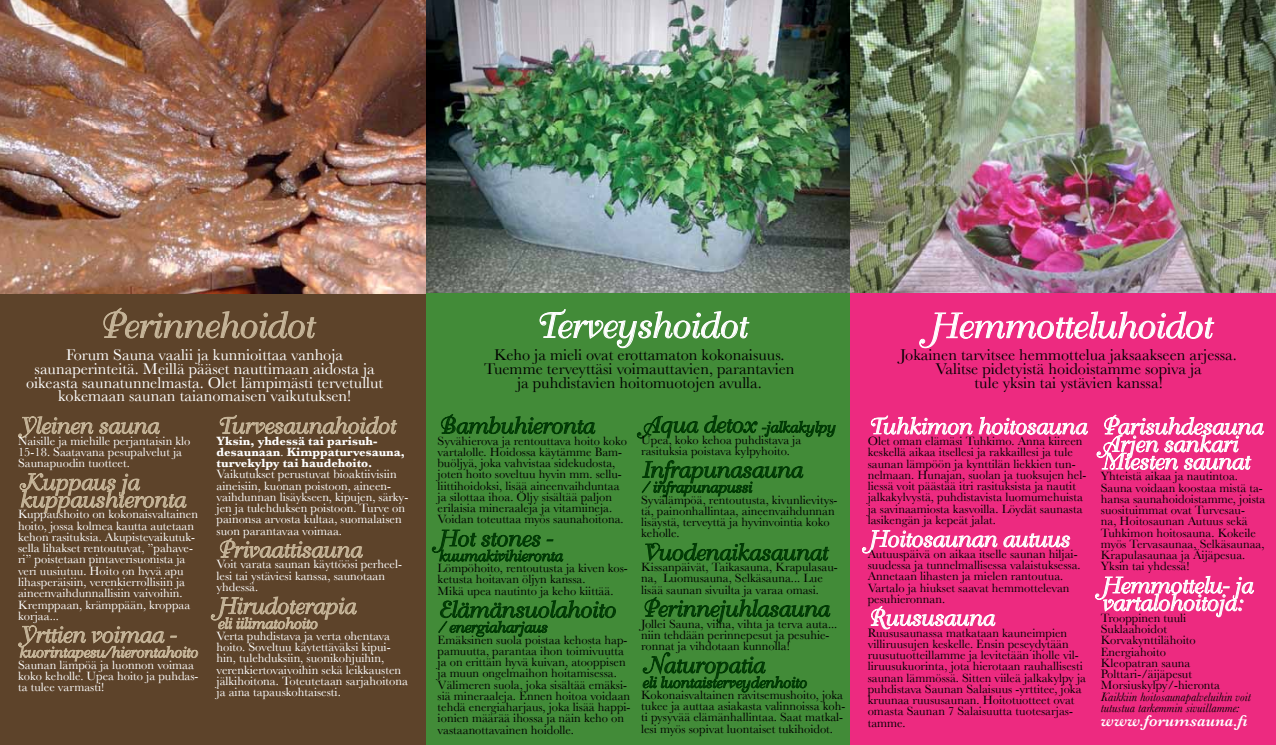
<style>
.page{position:relative;width:1276px;height:745px;background:#fff}
.page>*{position:absolute;margin:0;border:0;box-sizing:border-box;transform-origin:0 0}
.t1{font:35px "Bellevue";color:#fff}
.t2{font:35px "Bellevue";color:#c6b599}
.t3{font:22.5px/17.5px "Bellevue";color:#fff}
.t4{font:22.5px "Bellevue";color:#003904}
.t5{font:22.5px/17.5px "Bellevue";color:#c6b599}
.t6{font:16.25px/13.8px "Baskerville";color:#000;text-align:center}
.t7{font:16.25px/13.8px "Baskerville";color:#fff;text-align:center}
.t8{font:italic 600 16.25px "Baskerville";color:#fff}
.t9{font:12.5px/11.2px "Baskerville";color:#000}
.t10{font:12.5px/11.2px "Baskerville";color:#fff}
.t11{font:700 12.5px/11.2px "Baskerville";color:#fff}
.t12{font:italic 12.5px/11.2px "Baskerville";color:#000}
.s1{font-weight:400}
</style>
<div class="page">
<img style="left:425px;top:0;width:851px;height:293px">
<div style="left:425px;top:293px;width:425px;height:451px;background:#428b38"></div>
<div style="left:0;top:292px;width:425px;height:452px;background:#5d432a"></div>
<svg style="left:103px;top:307px;width:214px;height:32px"></svg>
<svg style="left:441px;top:414px;width:155px;height:21px"></svg>
<svg style="left:432px;top:529px;width:132px;height:33px"></svg>
<svg style="left:438px;top:600px;width:178px;height:37px"></svg>
<svg style="left:637px;top:415px;width:199px;height:24px"></svg>
<svg style="left:641px;top:460px;width:163px;height:38px"></svg>
<svg style="left:645px;top:542px;width:185px;height:19px"></svg>
<svg style="left:644px;top:597px;width:187px;height:26px"></svg>
<svg style="left:642px;top:652px;width:165px;height:41px"></svg>
<img style="left:0;top:0;width:425px;height:293px">
<svg style="left:18px;top:416px;width:142px;height:23px"></svg>
<svg style="left:19px;top:473px;width:168px;height:40px"></svg>
<svg style="left:18px;top:625px;width:181px;height:37px"></svg>
<svg style="left:219px;top:415px;width:179px;height:20px"></svg>
<svg style="left:220px;top:538px;width:143px;height:21px"></svg>
<svg style="left:210px;top:596px;width:147px;height:34px"></svg>
<svg style="left:539px;top:309px;width:211px;height:39px"></svg>
<div style="left:850px;top:293px;width:426px;height:451px;background:#ed2a80"></div>
<svg style="left:919px;top:311px;width:296px;height:37px"></svg>
<svg style="left:1096px;top:414px;width:168px;height:56px"></svg>
<svg style="left:1095px;top:575px;width:159px;height:42px"></svg>
<svg style="left:870px;top:415px;width:218px;height:20px"></svg>
<svg style="left:862px;top:530px;width:208px;height:23px"></svg>
<svg style="left:870px;top:606px;width:126px;height:24px"></svg>
<h1 class="t2" style="left:98px;top:306px;width:215px">Perinnehoidot</h1>
<h3 class="t7" style="left:26px;top:347px;width:359px">Forum Sauna vaalii ja kunnioittaa vanhoja saunaperinteitä. Meillä pääset nauttimaan aidosta ja oikeasta saunatunnelmasta. Olet lämpimästi tervetullut kokemaan saunan taianomaisen vaikutuksen!</h3>
<h2 class="t5" style="left:18px;top:417px;width:141px">Yleinen sauna</h2>
<p class="t10" style="left:18px;top:434px;width:174px">Naisille ja miehille perjantaisin klo<br>15-18. Saatavana pesupalvelut ja<br>Saunapuodin tuotteet.</p>
<h2 class="t5" style="left:18px;top:474px;width:167px">Kuppaus ja kuppaushieronta</h2>
<p class="t10" style="left:18px;top:508px;width:181px">Kuppaushoito on kokonaisvaltainen hoito, jossa kolmea kautta autetaan kehon rasituksia. Akupistevaikutuk&shy;sella lihakset rentoutuvat, ”pahave&shy;ri” poistetaan pintaverisuonista ja veri uusiutuu. Hoito on hyvä apu lihasperäisiin, verenkierrollisiin ja aineenvaihdunnallisiin vaivoihin.<br>Kremppaan, krämppään, kroppaa korjaa...</p>
<h2 class="t5" style="left:18px;top:626px;width:158px">Yrttien voimaa -</h2>
<p class="t10" style="left:18px;top:658px;width:182px">Saunan lämpöä ja luonnon voimaa koko keholle. Upea hoito ja puhdas&shy;ta tulee varmasti!</p>
<h2 class="t5" style="left:216px;top:417px;width:179px">Turvesaunahoidot</h2>
<p class="t11" style="left:216px;top:434px;width:190px">Yksin, yhdessä tai parisuh&shy;desaunaan<span class="s1">.</span> Kimppaturvesauna, turvekylpy tai haudehoito.</p>
<p class="t10" style="left:216px;top:468px;width:193px">Vaikutukset perustuvat bioaktiivisiin aineisiin, kuonan poistoon, aineen&shy;vaihdunnan lisäykseen, kipujen, särky&shy;jen ja tulehduksen poistoon. Turve on painonsa arvosta kultaa, suomalaisen suon parantavaa voimaa.</p>
<h2 class="t5" style="left:216px;top:541px;width:145px">Privaattisauna</h2>
<p class="t10" style="left:216px;top:558px;width:187px">Voit varata saunan käyttöösi perheel&shy;lesi tai ystäviesi kanssa, saunotaan yhdessä.</p>
<h2 class="t5" style="left:216px;top:597px;width:139px">Hirudoterapia</h2>
<p class="t10" style="left:216px;top:629px;width:193px">Verta puhdistava ja verta ohentava hoito. Soveltuu käytettäväksi kipui&shy;hin, tulehduksiin, suonikohjuihin, verenkiertovaivoihin sekä leikkausten jälkihoitona. Toteutetaan sarjahoitona ja aina tapauskohtaisesti.</p>
<h1 class="t1" style="left:534px;top:306px;width:212px">Terveyshoidot</h1>
<h3 class="t6" style="left:484px;top:347px;width:312px">Keho ja mieli ovat erottamaton kokonaisuus.<br>Tuemme terveyttäsi voimauttavien, parantavien ja puhdistavien hoitomuotojen avulla.</h3>
<h2 class="t4" style="left:438px;top:413px;width:157px">Bambuhieronta</h2>
<p class="t9" style="left:438px;top:434px;width:191px">Syvähierova ja rentouttava hoito koko vartalolle. Hoidossa käytämme Bam&shy;buöljyä, joka vahvistaa sidekudosta, joten hoito soveltuu hyvin mm. sellu&shy;liittihoidoksi, lisää aineenvaihduntaa ja silottaa ihoa. Öljy sisältää paljon erilaisia mineraaleja ja vitamiineja.<br>Voidan toteuttaa myös saunahoitona.</p>
<h2 class="t4" style="left:438px;top:525px;width:115px">Hot stones -</h2>
<p class="t9" style="left:438px;top:562px;width:192px">Lömpöhoito, rentoutusta ja kiven kos&shy;ketusta hoitavan öljyn kanssa.<br>Mikä upea nautinto ja keho kiittää.</p>
<h2 class="t4" style="left:438px;top:596px;width:178px">Elämänsuolahoito</h2>
<p class="t9" style="left:438px;top:633px;width:194px">Emäksinen suola poistaa kehosta hap&shy;pamuutta, parantaa ihon toimivuutta ja on erittäin hyvä kuivan, atooppisen ja muun ongelmaihon hoitamisessa.<br>Välimeren suola, joka sisältää emäksi&shy;siä mineraaleja. Ennen hoitoa voidaan tehdä energiaharjaus, joka lisää happi&shy;ionien määrää ihossa ja näin keho on vastaanottavainen hoidolle.</p>
<p class="t9" style="left:641px;top:433px;width:162px">Upea, koko kehoa puhdistava ja rasituksia poistava kylpyhoito.</p>
<h2 class="t4" style="left:641px;top:457px;width:161px">Infrapunasauna</h2>
<p class="t9" style="left:641px;top:493px;width:198px">Syvälämpöä, rentoutusta, kivunlievitys&shy;tä, painonhallintaa, aineenvaihdunnan lisäystä, terveyttä ja hyvinvointia koko keholle.</p>
<h2 class="t4" style="left:641px;top:539px;width:186px">Vuodenaikasaunat</h2>
<p class="t9" style="left:641px;top:561px;width:198px">Kissanpäivät, Taikasauna, Krapulasau&shy;na, Luomusauna, Selkäsauna... Lue lisää saunan sivuilta ja varaa omasi.</p>
<h2 class="t4" style="left:641px;top:595px;width:188px">Perinnejuhlasauna</h2>
<p class="t9" style="left:641px;top:617px;width:198px">Jollei Sauna, viina, vihta ja terva auta... niin tehdään perinnepesut ja pesuhie&shy;ronnat ja vihdotaan kunnolla!</p>
<h2 class="t4" style="left:641px;top:652px;width:123px">Naturopatia</h2>
<p class="t9" style="left:641px;top:688px;width:206px">Kokonaisvaltainen ravitsemushoito, joka tukee ja auttaa asiakasta valinnoissa koh&shy;ti pysyvää elämänhallintaa. Saat matkal&shy;lesi myös sopivat luontaiset tukihoidot.</p>
<h1 class="t1" style="left:928px;top:306px;width:283px">Hemmotteluhoidot</h1>
<h3 class="t6" style="left:900px;top:347px;width:338px">Jokainen tarvitsee hemmottelua jaksaakseen arjessa.<br>Valitse pidetyistä hoidoistamme sopiva ja<br>tule yksin tai ystävien kanssa!</h3>
<h2 class="t3" style="left:1100px;top:418px;width:162px">Parisuhdesauna<br>Arjen sankari<br>Miesten saunat</h2>
<p class="t9" style="left:1100px;top:470px;width:166px">Yhteistä aikaa ja nautintoa.<br>Sauna voidaan koostaa mistä ta&shy;hansa saunahoidoistamme, joista suosituimmat ovat Turvesau-<br>na, Hoitosaunan Autuus sekä<br>Tuhkimon hoitosauna. Kokeile myös Tervasaunaa, Selkäsaunaa,<br>Krapulasaunaa ja Äijäpesua.<br>Yksin tai yhdessä!</p>
<h2 class="t3" style="left:1100px;top:577px;width:152px">Hemmottelu- ja vartalohoitoja:</h2>
<p class="t9" style="left:1100px;top:611px;width:121px">Trooppinen tuuli<br>Suklaahoidot<br>Korvakynttilähoito<br>Energiahoito<br>Kleopatran sauna<br>Polttari-/äijäpesut<br>Morsiuskylpy/-hieronta</p>
<p class="t12" style="left:1100px;top:690px;width:151px">Kaikkiin hoitosaunapalveluihin voit tutustua tarkemmin sivuillamme:</p>
<h3 class="t8" style="left:1100px;top:710px;width:152px">www.forumsauna.fi</h3>
<h2 class="t3" style="left:867px;top:418px;width:219px">Tuhkimon hoitosauna</h2>
<p class="t9" style="left:867px;top:435px;width:220px">Olet oman elämäsi Tuhkimo. Anna kiireen keskellä aikaa itsellesi ja rakkaillesi ja tule saunan lämpöön ja kynttilän liekkien tun&shy;nelmaan. Hunajan, suolan ja tuoksujen hel&shy;liessä voit päästää itri rasituksista ja nautit jalkakylvystä, puhdistavista luomumehuista ja savinaamiosta kasvoilla. Löydät saunasta lasikengän ja kepeät jalat.</p>
<h2 class="t3" style="left:867px;top:530px;width:202px">Hoitosaunan autuus</h2>
<p class="t9" style="left:867px;top:547px;width:214px">Autuuspäivä on aikaa itselle saunan hiljai&shy;suudessa ja tunnelmallisessa valaistuksessa.<br>Annetaan lihasten ja mielen rantoutua.<br>Vartalo ja hiukset saavat hemmottelevan pesuhieronnan.</p>
<h2 class="t3" style="left:867px;top:609px;width:127px">Ruususauna</h2>
<p class="t9" style="left:867px;top:626px;width:220px">Ruususaunassa matkataan kauneimpien villiruusujen keskelle. Ensin peseydytään ruusutuotteillamme ja levitetään iholle vil&shy;liruusukuorinta, jota hierotaan rauhallisesti saunan lämmössä. Sitten viileä jalkakylpy ja puhdistava Saunan Salaisuus -yrttitee, joka kruunaa ruususaunan. Hoitotuotteet ovat omasta Saunan 7 Salaisuutta tuotesarjas&shy;tamme.</p>
</div>
